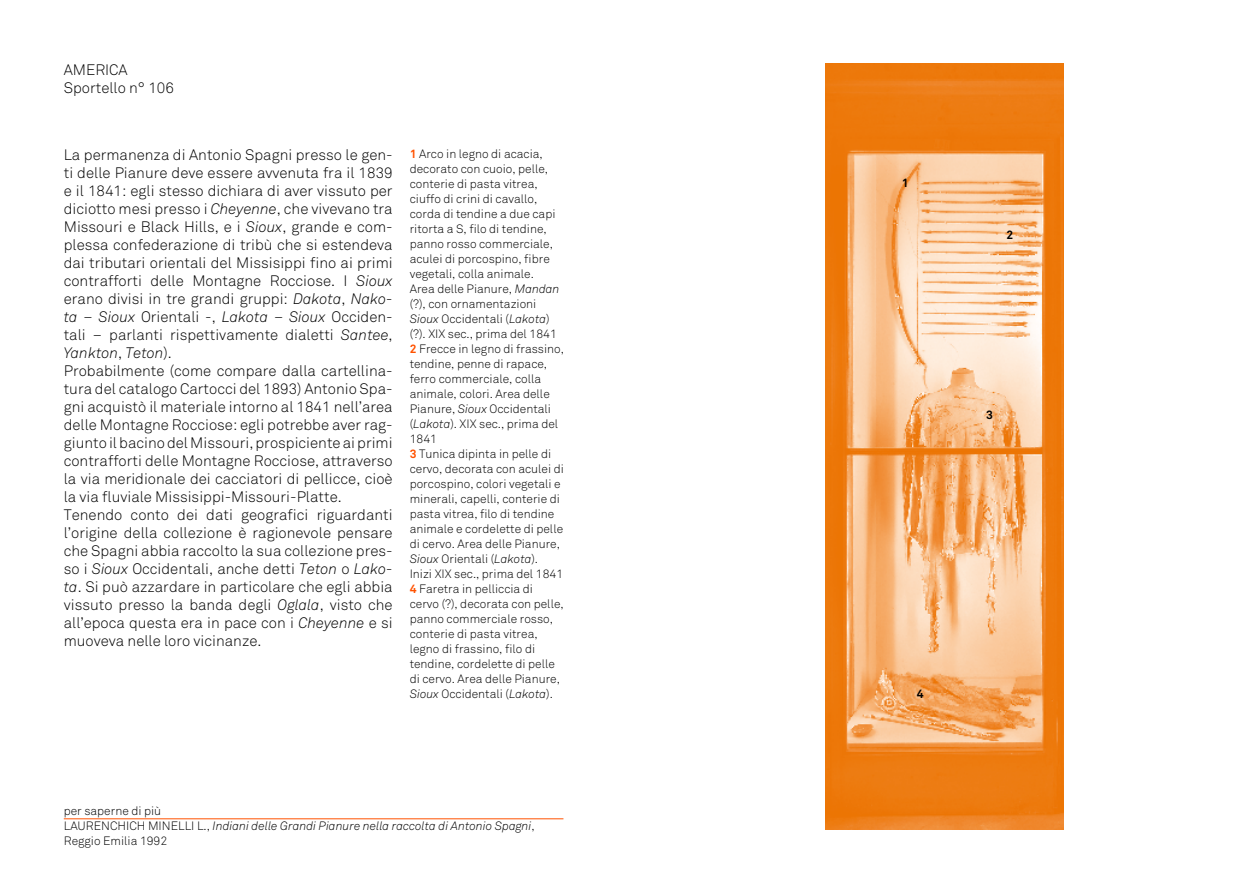
<style>
.page{position:relative;width:1259px;height:893px;background:#fff}
.page>*{position:absolute;margin:0;border:0;box-sizing:border-box;transform-origin:0 0}
.t1{font:300 15px/18px "Akkurat";color:#000}
.t2{font:300 12px/15px "Akkurat";color:#000}
.t3{font:700 12px "Akkurat";color:#000}
.s1{font-style:italic}
.s2{font-weight:700;color:#ff5200}
</style>
<div class="page">
<hr style="left:64px;top:818px;width:499px;height:1px;background:#ff5200">
<img style="left:825px;top:64px;width:238px;height:765px">
<p class="t1" style="left:64px;top:61px;width:112px">AMERICA<br>Sportello n° 106</p>
<p class="t1" style="left:64px;top:146px;width:330px">La permanenza di Antonio Spagni presso le gen&shy;ti delle Pianure deve essere avvenuta fra il 1839 e il 1841: egli stesso dichiara di aver vissuto per diciotto mesi presso i <span class="s1">Cheyenne</span>, che vivevano tra Missouri e Black H ills, e i <span class="s1">Sioux</span>, grande e com&shy;plessa confederazione di tribù che si estendeva dai tributari orientali del Missisippi fino ai primi contrafforti delle Montagne Rocciose. I <span class="s1">Sioux </span>erano divisi in tre grandi gruppi: <span class="s1">Dakota</span>, <span class="s1">Nako&shy;ta</span> – <span class="s1">Sioux</span> Orientali -, <span class="s1">Lakota</span> – <span class="s1">Sioux</span> Occiden&shy;tali – parlanti rispettivamente dialetti <span class="s1">Santee</span>, <span class="s1">Yankton</span>, <span class="s1">Teton</span>).<br>Probabilmente (come compare dalla cartellina&shy;tura del catalogo Cartocci del 1893) Antonio Spa&shy;gni acquistò il materiale intorno al 1841 nell’area delle Montagne Rocciose: egli potrebbe aver rag&shy;giunto il bacino del Missouri, prospiciente ai primi contrafforti delle Montagne Rocciose, attraverso la via meridionale dei cacciatori di pellicce, cioè la via fluviale Missisippi-Missouri-Platte.<br>Tenendo conto dei dati geografici riguardanti l’origine della collezione è ragionevole pensare che Spagni abbia raccolto la sua collezione pres&shy;so i <span class="s1">Sioux</span> Occidentali, anche detti <span class="s1">Teton</span> o <span class="s1">Lako&shy;ta</span>. Si può azzardare in particolare che egli abbia vissuto presso la banda degli <span class="s1">Oglala</span>, visto che all’epoca questa era in pace con i <span class="s1">Cheyenne</span> e si muoveva nelle loro vicinanze.</p>
<p class="t2" style="left:410px;top:147px;width:156px"><span class="s2">1</span> Arco in legno di acacia, decorato con cuoio, pelle, conterie di pasta vitrea, ciuffo di crini di cavallo, corda di tendine a due capi ritorta a S, filo di tendine, panno rosso commerciale, aculei di porcospino, fibre vegetali, colla animale.<br>Area delle Pianure, <span class="s1">Mandan </span>(?), con ornamentazioni<br><span class="s1">Sioux</span> Occidentali (<span class="s1">Lakota</span>) (?). XIX sec., prima del 1841<br><span class="s2">2</span> Frecce in legno di frassino, tendine, penne di rapace, ferro commerciale, colla animale, colori. Area delle<br>Pianure, <span class="s1">Sioux</span> Occidentali (<span class="s1">Lakota</span>). XIX sec., prima del<br>1841<br><span class="s2">3</span> Tunica dipinta in pelle di cervo, decorata con aculei di porcospino, colori vegetali e minerali, capelli, conterie di pasta vitrea, filo di tendine animale e cordelette di pelle di cervo. Area delle Pianure,<br><span class="s1">Sioux</span> Orientali (<span class="s1">Lakota</span>).<br>Inizi XIX sec., prima del 1841<br><span class="s2">4</span> Faretra in pelliccia di cervo (?), decorata con pelle, panno commerciale rosso, conterie di pasta vitrea, legno di frassino, filo di tendine, cordelette di pelle di cervo. Area delle Pianure,<br><span class="s1">Sioux</span> Occidentali (<span class="s1">Lakota</span>).</p>
<p class="t2" style="left:64px;top:804px;width:472px">per saperne di più<br>LAURENCH ICH MINELLI L., <span class="s1">Indiani delle Grandi Pianure nella raccolta di Antonio Spagni</span>,<br>Reggio Emilia 1992</p>
<p class="t3" style="left:902px;top:175px;width:8px">1</p>
<p class="t3" style="left:1006px;top:227px;width:8px">2</p>
<p class="t3" style="left:986px;top:407px;width:8px">3</p>
<p class="t3" style="left:917px;top:686px;width:8px">4</p>
</div>
